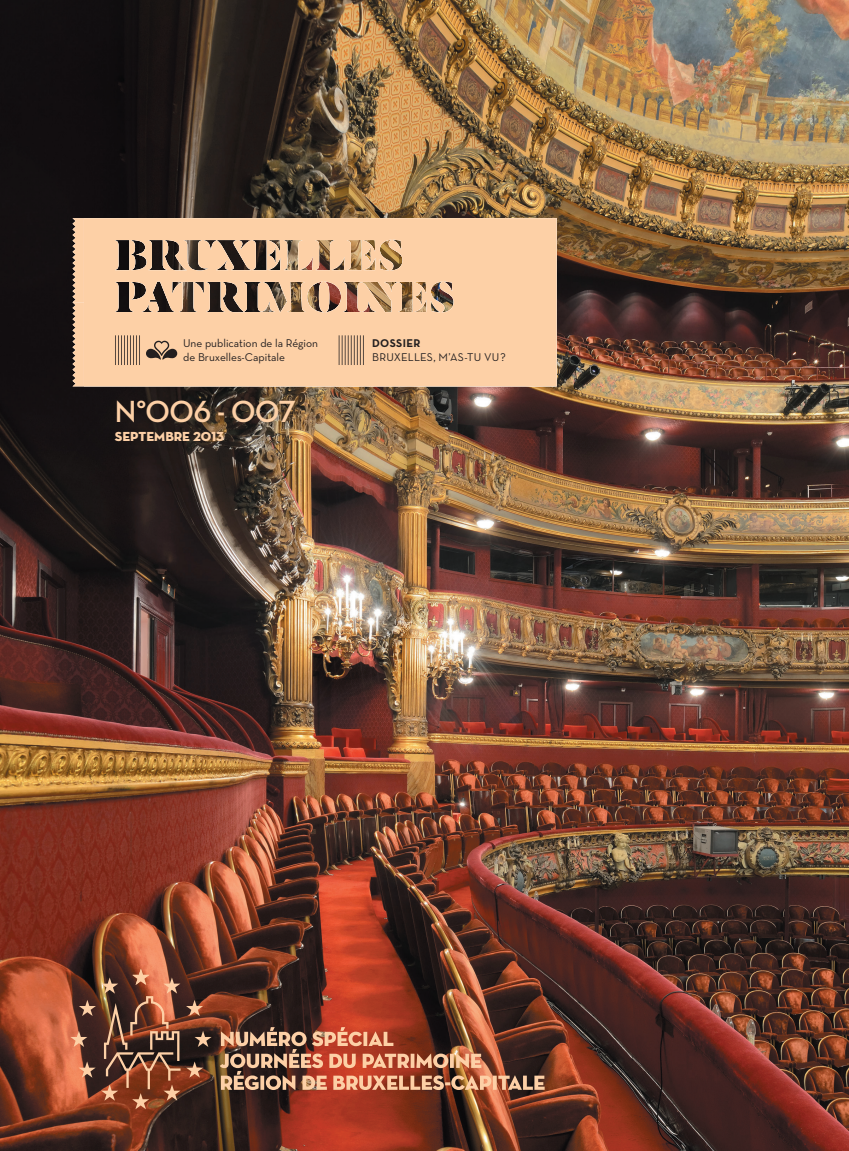
<style>
.page{position:relative;width:849px;height:1151px;background:#fff}
.page>*{position:absolute;margin:0;border:0;box-sizing:border-box;transform-origin:0 0}
.t1{font:700 31.2px "Neutra Disp";color:#fdd0a6}
.t2{font:13.35px "Neutra Disp Titling";color:#fdd0a6}
.t3{font:11.4px/13.6px "Neutra Text";color:#231f20}
.t4{font:700 11.4px "Neutra Text";letter-spacing:.03em;color:#231f20}
</style>
<div class="page">
<img style="left:0;top:0;width:849px;height:1151px">
<img style="left:220px;top:1027px;width:324px;height:63px">
<svg style="left:70px;top:968px;width:142px;height:141px;background:#764633"></svg>
<svg style="left:72px;top:218px;width:12px;height:168px;background:#d9b391"></svg>
<img style="left:84px;top:218px;width:472px;height:168px">
<svg style="left:115px;top:335px;width:25px;height:30px"></svg>
<svg style="left:339px;top:335px;width:25px;height:30px"></svg>
<svg style="left:146px;top:341px;width:31px;height:19px"></svg>
<p class="t3" style="left:183px;top:336px;width:136px">Une publication de la Région de Bruxelles-Capitale</p>
<h1 class="t1" style="left:115px;top:394px;width:182px">N°006 - 007</h1>
<p class="t2" style="left:115px;top:428px;width:111px">SEPTEMBRE 2013</p>
<p class="t4" style="left:372px;top:336px;width:50px">DOSSIER</p>
<p class="t3" style="left:372px;top:350px;width:135px">BRUXELLES, M’AS-TU VU ?</p>
</div>
